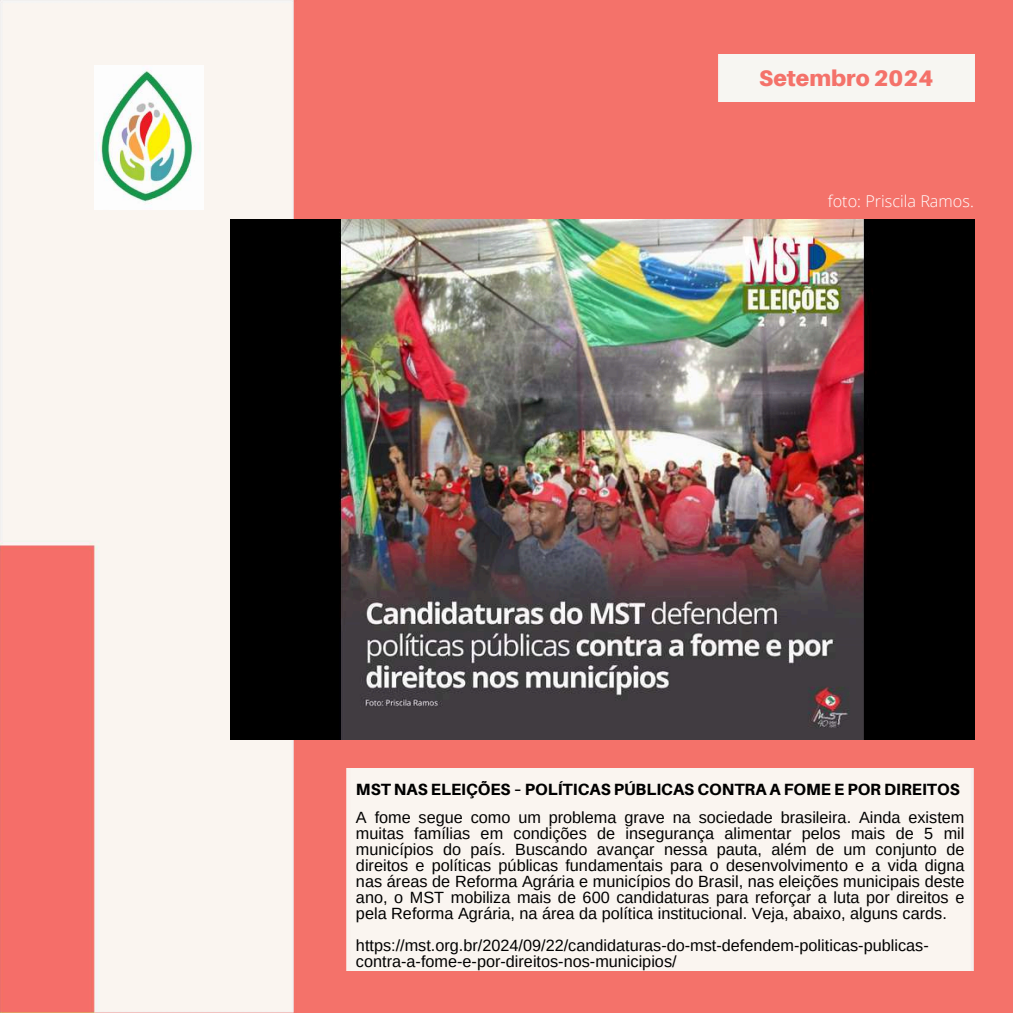
<style>
.page{position:relative;width:1013px;height:1013px;background:#fff}
.page>*{position:absolute;margin:0;border:0;box-sizing:border-box;transform-origin:0 0}
.t1{font:900 22.5px "Aileron";color:#f4726a}
.t2{font:16.25px/16px "Arimo";color:#000;text-align:justify}
.t3{font:800 16.25px "Aileron";color:#000}
.t4{font:300 16.25px "Open Sans";color:#fff}
</style>
<div class="page">
<div style="left:0;top:0;width:1012px;height:1012px;background:#f4726a"></div>
<div style="left:718px;top:54px;width:256px;height:47px;background:#f7f6f2"></div>
<div style="left:346px;top:768px;width:627px;height:202px;background:#faf5f0"></div>
<img style="left:0;top:0;width:299px;height:1012px">
<img style="left:230px;top:219px;width:744px;height:520px">
<img style="left:95px;top:65px;width:108px;height:145px">
<h1 class="t1" style="left:759px;top:64px;width:175px">Setembro 2024</h1>
<p class="t4" style="left:828px;top:189px;width:147px">foto: Priscila Ramos.</p>
<p class="t3" style="left:356px;top:779px;width:605px">MST NAS ELEIÇÕES – POLÍTICAS PÚBLICAS CONTRA A FOME E POR DIREITOS</p>
<p class="t2" style="left:356px;top:809px;width:610px">A fome segue como um problema grave na sociedade brasileira. Ainda existem muitas famílias em condições de insegurança alimentar pelos mais de 5 mil municípios do país. Buscando avançar nessa pauta, além de um conjunto de direitos e políticas públicas fundamentais para o desenvolvimento e a vida digna nas áreas de Reforma Agrária e municípios do Brasil, nas eleições municipais deste ano, o MST mobiliza mais de 600 candidaturas para reforçar a luta por direitos e pela Reforma Agrária, na área da política institucional. Veja, abaixo, alguns cards.</p>
<p class="t2" style="left:356px;top:936px;width:574px">https://mst.org.br/2024/09/22/candidaturas-do-mst-defendem-politicas-publicas&shy;contra-a-fome-e-por-direitos-nos-municipios/</p>
</div>
